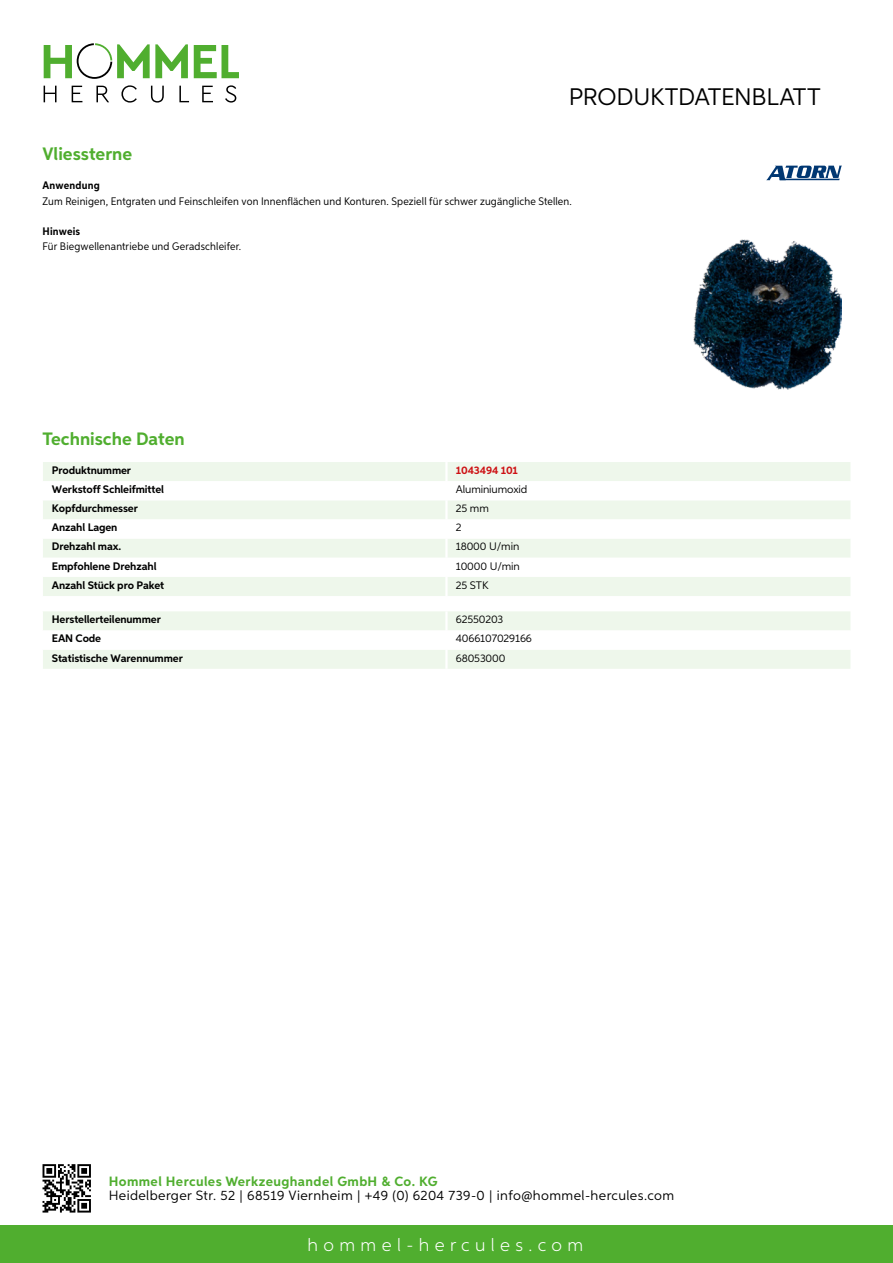
<style>
.page{position:relative;width:893px;height:1263px;background:#fff}
.page>*{position:absolute;margin:0;border:0;box-sizing:border-box;transform-origin:0 0}
.t1{font:24px "Aspira";letter-spacing:-.01em;color:#000}
.t2{font:700 18px "Aspira";color:#50ae2f}
.t3{font:300 18px "Aspira";letter-spacing:.3em;color:#fff}
.t4{font:13.5px "Aspira";letter-spacing:.03em;color:#000}
.t5{font:700 13.5px "Aspira";letter-spacing:.03em;color:#50ae2f}
.t6{font:700 10.95px "Aspira";letter-spacing:-.01em;color:#000}
.t7{font:10.95px "Aspira Nar";letter-spacing:.015em;color:#000}
.t8{font:10.95px "Aspira";letter-spacing:-.01em;color:#000}
.t9{font:700 10.95px "Aspira Nar";letter-spacing:.02em;color:#000}
.t10{font:700 10.95px "Aspira";letter-spacing:-.01em;color:#cd1013}
</style>
<div class="page">
<div style="left:0;top:1226px;width:893px;height:37px;background:#50ae2f"></div>
<svg style="left:43px;top:1164px;width:48px;height:48px"></svg>
<svg style="left:194px;top:45px;width:45px;height:33px"></svg>
<svg style="left:44px;top:43px;width:144px;height:36px"></svg>
<svg style="left:44px;top:86px;width:13px;height:16px"></svg>
<svg style="left:72px;top:86px;width:10px;height:16px"></svg>
<svg style="left:96px;top:86px;width:13px;height:16px"></svg>
<svg style="left:121px;top:85px;width:16px;height:18px"></svg>
<svg style="left:151px;top:86px;width:13px;height:17px"></svg>
<svg style="left:179px;top:86px;width:10px;height:16px"></svg>
<svg style="left:202px;top:86px;width:11px;height:16px"></svg>
<svg style="left:225px;top:85px;width:11px;height:18px"></svg>
<div style="left:43px;top:462px;width:807px;height:134px;background:#eef7eb"></div>
<svg style="left:43px;top:481px;width:807px;height:96px"></svg>
<hr style="left:445px;top:462px;width:3px;height:19px;background:#fff">
<hr style="left:445px;top:481px;width:3px;height:19px;background:#fff">
<hr style="left:445px;top:500px;width:3px;height:19px;background:#fff">
<hr style="left:445px;top:519px;width:3px;height:20px;background:#fff">
<hr style="left:445px;top:539px;width:3px;height:19px;background:#fff">
<hr style="left:445px;top:558px;width:3px;height:19px;background:#fff">
<hr style="left:445px;top:577px;width:3px;height:19px;background:#fff">
<svg style="left:43px;top:611px;width:807px;height:58px"></svg>
<hr style="left:445px;top:650px;width:3px;height:19px;background:#fff">
<img style="left:694px;top:239px;width:148px;height:150px">
<svg style="left:766px;top:166px;width:76px;height:14px"></svg>
<h1 class="t1" style="left:569px;top:82px;width:253px">Produktdatenblatt</h1>
<h2 class="t2" style="left:43px;top:142px;width:91px">Vliessterne</h2>
<p class="t9" style="left:43px;top:179px;width:59px">Anwendung</p>
<p class="t7" style="left:43px;top:194px;width:531px">Zum Reinigen, Entgraten und Feinschleifen von Innenflächen und Konturen. Speziell für schwer zugängliche Stellen.</p>
<p class="t9" style="left:43px;top:225px;width:39px">Hinweis</p>
<p class="t7" style="left:43px;top:240px;width:200px">Für Biegwellenantriebe und Geradschleifer.</p>
<h2 class="t2" style="left:43px;top:428px;width:144px">Technische Daten</h2>
<p class="t6" style="left:52px;top:463px;width:81px">Produktnummer</p>
<p class="t10" style="left:456px;top:463px;width:64px">1043494 101</p>
<p class="t6" style="left:52px;top:483px;width:114px">Werkstoff Schleifmittel</p>
<p class="t8" style="left:456px;top:483px;width:73px">Aluminiumoxid</p>
<p class="t6" style="left:52px;top:502px;width:88px">Kopfdurchmesser</p>
<p class="t8" style="left:456px;top:502px;width:35px">25 mm</p>
<p class="t6" style="left:52px;top:521px;width:67px">Anzahl Lagen</p>
<p class="t8" style="left:456px;top:521px;width:7px">2</p>
<p class="t6" style="left:52px;top:540px;width:71px">Drehzahl max.</p>
<p class="t8" style="left:456px;top:540px;width:65px">18000 U/min</p>
<p class="t6" style="left:52px;top:559px;width:106px">Empfohlene Drehzahl</p>
<p class="t8" style="left:456px;top:559px;width:66px">10000 U/min</p>
<p class="t6" style="left:52px;top:578px;width:114px">Anzahl Stück pro Paket</p>
<p class="t8" style="left:456px;top:578px;width:28px">25 STK</p>
<p class="t6" style="left:52px;top:613px;width:111px">Herstellerteilenummer</p>
<p class="t8" style="left:456px;top:613px;width:49px">62550203</p>
<p class="t6" style="left:52px;top:632px;width:51px">EAN Code</p>
<p class="t8" style="left:456px;top:632px;width:78px">4066107029166</p>
<p class="t6" style="left:52px;top:651px;width:132px">Statistische Warennummer</p>
<p class="t8" style="left:456px;top:651px;width:51px">68053000</p>
<p class="t5" style="left:109px;top:1172px;width:330px">Hommel Hercules Werkzeughandel GmbH &amp; Co. KG</p>
<p class="t4" style="left:109px;top:1187px;width:567px">Heidelberger Str. 52 | 68519 Viernheim | +49 (0) 6204 739-0 | info@hommel-hercules.com</p>
<h2 class="t3" style="left:307px;top:1234px;width:277px">hommel-hercules.com</h2>
</div>
